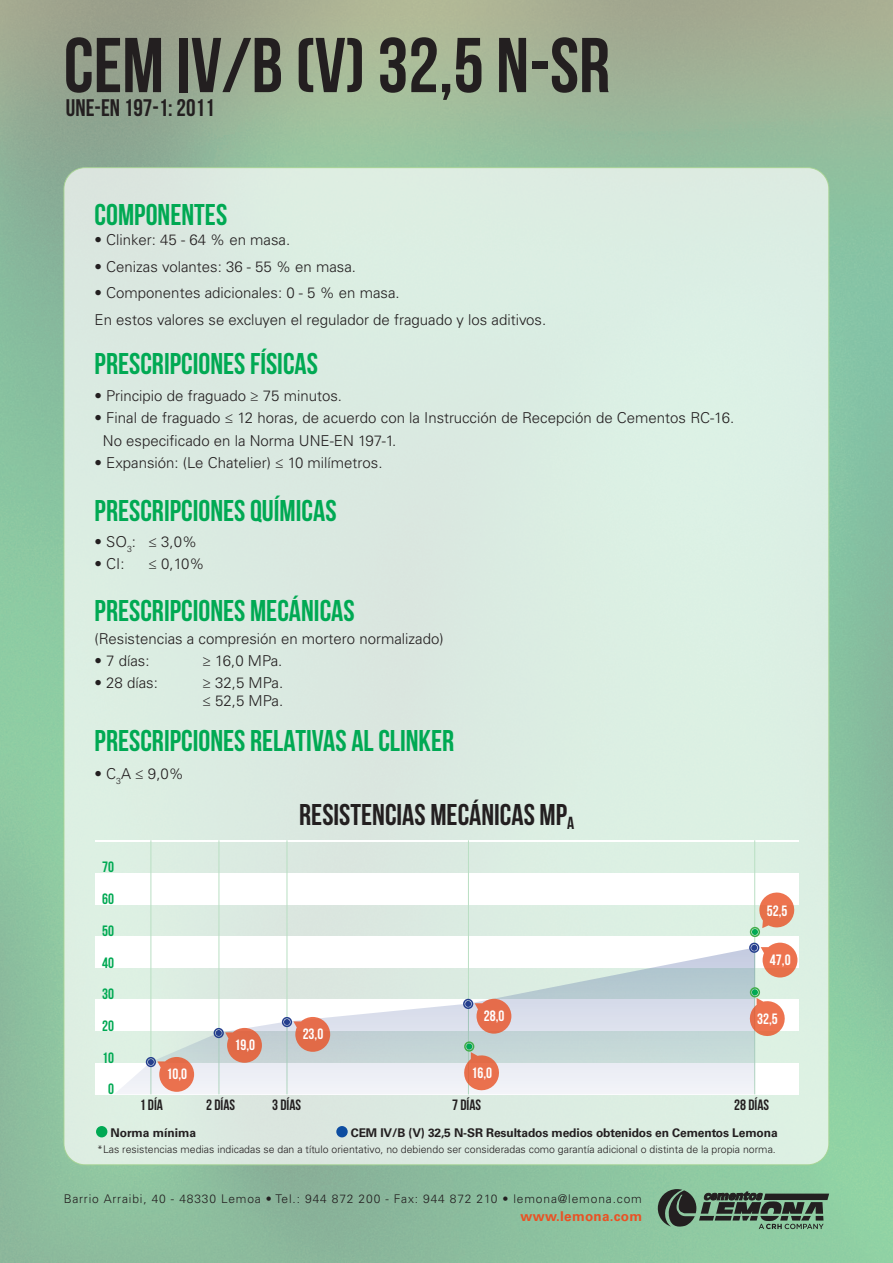
<style>
.page{position:relative;width:893px;height:1263px;background:#fff}
.page>*{position:absolute;margin:0;border:0;box-sizing:border-box;transform-origin:0 0}
.t1{font:700 77.55px "Bebas Neue";color:#231f20}
.t2{font:700 30px "Bebas Neue";color:#00a953}
.t3{font:700 30px "Bebas Neue";color:#231f20}
.t4{font:700 24px "Bebas Neue";color:#231f20}
.t5{font:300 15px/26.5px "Univers LT Std";color:#231f20}
.t6{font:700 15px "Bebas Neue";color:#fff}
.t7{font:700 15px "Bebas Neue";color:#231f20}
.t8{font:700 15px/31.7px "Bebas Neue";color:#00a953;text-align:center}
.t9{font:700 13.5px "Univers LT Std";letter-spacing:.02em;color:#e95124}
.t10{font:300 12px "Univers LT Std";letter-spacing:.07em;color:#231f20}
.t11{font:700 12px "Univers LT Std";letter-spacing:-.01em;color:#231f20}
.t12{font:300 10.5px "Univers LT Std";color:#231f20}
</style>
<div class="page">
<div style="left:64px;top:168px;width:765px;height:997px;background:#dbede2;border-radius:21px"></div>
<svg style="left:658px;top:1189px;width:171px;height:41px;background:#5a7863"></svg>
<div style="left:96px;top:1126px;width:11px;height:11px;background:#00a953;border-radius:50%"></div>
<div style="left:336px;top:1126px;width:12px;height:11px;background:#0d4da1;border-radius:50%"></div>
<div style="left:95px;top:1063px;width:703px;height:31px;background:#fff"></div>
<div style="left:95px;top:1000px;width:703px;height:31px;background:#fff"></div>
<div style="left:95px;top:936px;width:703px;height:32px;background:#fff"></div>
<div style="left:95px;top:873px;width:703px;height:32px;background:#fff"></div>
<hr style="left:95px;top:840px;width:703px;height:2px;background:#fff">
<hr style="left:151px;top:840px;width:1px;height:254px;background:#b9dfc3">
<hr style="left:219px;top:840px;width:1px;height:254px;background:#b9dfc3">
<hr style="left:287px;top:840px;width:1px;height:254px;background:#b9dfc3">
<hr style="left:468px;top:840px;width:1px;height:254px;background:#b9dfc3">
<hr style="left:754px;top:840px;width:1px;height:254px;background:#b9dfc3">
<svg style="left:114px;top:947px;width:641px;height:147px"></svg>
<div style="left:146px;top:1057px;width:10px;height:10px;border:2px solid #253f8e;border-radius:50%"></div>
<div style="left:214px;top:1028px;width:10px;height:10px;border:2px solid #253f8e;border-radius:50%"></div>
<div style="left:464px;top:1041px;width:10px;height:11px;border:2px solid #40ae49;border-radius:50%"></div>
<div style="left:750px;top:927px;width:10px;height:10px;border:2px solid #40ae49;border-radius:50%"></div>
<div style="left:750px;top:987px;width:10px;height:10px;border:2px solid #40ae49;border-radius:50%"></div>
<div style="left:282px;top:1017px;width:10px;height:10px;border:2px solid #253f8e;border-radius:50%"></div>
<div style="left:463px;top:999px;width:10px;height:10px;border:2px solid #253f8e;border-radius:50%"></div>
<div style="left:749px;top:943px;width:10px;height:10px;border:2px solid #253f8e;border-radius:50%"></div>
<svg style="left:148px;top:1057px;width:46px;height:35px;background:#e09a89"></svg>
<svg style="left:216px;top:1028px;width:46px;height:35px;background:#d28f7e"></svg>
<svg style="left:462px;top:1043px;width:39px;height:50px;background:#d8a692"></svg>
<svg style="left:752px;top:892px;width:43px;height:43px"></svg>
<svg style="left:747px;top:989px;width:40px;height:49px"></svg>
<svg style="left:284px;top:1017px;width:46px;height:35px;background:#d49080"></svg>
<svg style="left:465px;top:999px;width:46px;height:35px;background:#d89385"></svg>
<svg style="left:751px;top:943px;width:46px;height:34px"></svg>
<h1 class="t1" style="left:64px;top:23px;width:548px">CEM IV/B (V) 32,5 N-SR</h1>
<h3 class="t4" style="left:66px;top:94px;width:150px">UNE-EN 197-1: 2011</h3>
<h2 class="t2" style="left:95px;top:199px;width:134px">COMPONENTES</h2>
<p class="t5" style="left:95px;top:227px;width:197px">• Clinker: 45 - 64 % en masa.</p>
<p class="t5" style="left:95px;top:253px;width:263px">• Cenizas volantes: 36 - 55 % en masa.</p>
<p class="t5" style="left:95px;top:280px;width:453px">• Componentes adicionales: 0 - 5 % en masa.<br>En estos valores se excluyen el regulador de fraguado y los aditivos.</p>
<h2 class="t2" style="left:95px;top:347px;width:225px">PRESCRIPCIONES FÍSICAS</h2>
<p class="t5" style="left:95px;top:383px;width:249px">• Principio de fraguado ≥ 75 minutos.</p>
<p class="t5" style="left:103px;top:407px;width:633px;line-height:22.2px;text-indent:-8px">• Final de fraguado ≤ 12 horas, de acuerdo con la Instrucción de Recepción de Cementos RC-16.<br>No especificado en la Norma UNE-EN 197-1.</p>
<p class="t5" style="left:95px;top:449px;width:289px">• Expansión: (Le Chatelier) ≤ 10 milímetros.</p>
<h2 class="t2" style="left:95px;top:494px;width:243px">PRESCRIPCIONES QUÍMICAS</h2>
<p class="t5" style="left:95px;top:528px;width:104px">• SO<sub>3</sub>: ≤ 3,0%</p>
<p class="t5" style="left:95px;top:551px;width:32px">• CI:</p>
<p class="t5" style="left:149px;top:551px;width:57px">≤ 0,10%</p>
<h2 class="t2" style="left:95px;top:594px;width:262px">PRESCRIPCIONES MECÁNICAS</h2>
<p class="t5" style="left:95px;top:625px;width:350px">(Resistencias a compresión en mortero normalizado)</p>
<p class="t5" style="left:95px;top:648px;width:57px">• 7 días:</p>
<p class="t5" style="left:203px;top:648px;width:81px">≥ 16,0 MPa.</p>
<p class="t5" style="left:95px;top:670px;width:65px">• 28 días:</p>
<p class="t5" style="left:203px;top:674px;width:82px;line-height:18px">≥ 32,5 MPa. ≤ 52,5 MPa.</p>
<h2 class="t2" style="left:95px;top:724px;width:361px">PRESCRIPCIONES RELATIVAS AL CLINKER</h2>
<p class="t5" style="left:95px;top:761px;width:91px">• C<sub>3</sub>A ≤ 9,0%</p>
<p class="t8" style="left:102px;top:851px;width:13px">70<br>60<br>50<br>40<br>30<br>20<br>10<br>0</p>
<p class="t6" style="left:167px;top:1065px;width:22px">10,0</p>
<h2 class="t3" style="left:299px;top:798px;width:277px">RESISTENCIAS MECÁNICAS MP<sub>A</sub></h2>
<p class="t6" style="left:234px;top:1036px;width:22px">19,0</p>
<p class="t6" style="left:303px;top:1025px;width:22px">23,0</p>
<p class="t6" style="left:484px;top:1007px;width:22px">28,0</p>
<p class="t6" style="left:472px;top:1065px;width:22px">16,0</p>
<p class="t6" style="left:767px;top:903px;width:22px">52,5</p>
<p class="t6" style="left:770px;top:951px;width:22px">47,0</p>
<p class="t6" style="left:757px;top:1011px;width:22px">32,5</p>
<p class="t7" style="left:140px;top:1097px;width:25px">1 DÍA</p>
<p class="t7" style="left:206px;top:1097px;width:30px">2 DÍAS</p>
<p class="t7" style="left:272px;top:1097px;width:30px">3 DÍAS</p>
<p class="t7" style="left:452px;top:1097px;width:30px">7 DÍAS</p>
<p class="t7" style="left:734px;top:1097px;width:36px">28 DÍAS</p>
<p class="t11" style="left:111px;top:1125px;width:87px">Norma mínima</p>
<p class="t11" style="left:351px;top:1125px;width:428px">CEM IV/B (V) 32,5 N-SR Resultados medios obtenidos en Cementos Lemona</p>
<p class="t12" style="left:97px;top:1143px;width:680px">*Las resistencias medias indicadas se dan a título orientativo, no debiendo ser consideradas como garantía adicional o distinta de la propia norma.</p>
<p class="t10" style="left:64px;top:1191px;width:580px">Barrio Arraibi, 40 - 48330 Lemoa • Tel.: 944 872 200 - Fax: 944 872 210 • lemona@lemona.com</p>
<p class="t9" style="left:520px;top:1208px;width:123px">www.lemona.com</p>
</div>
